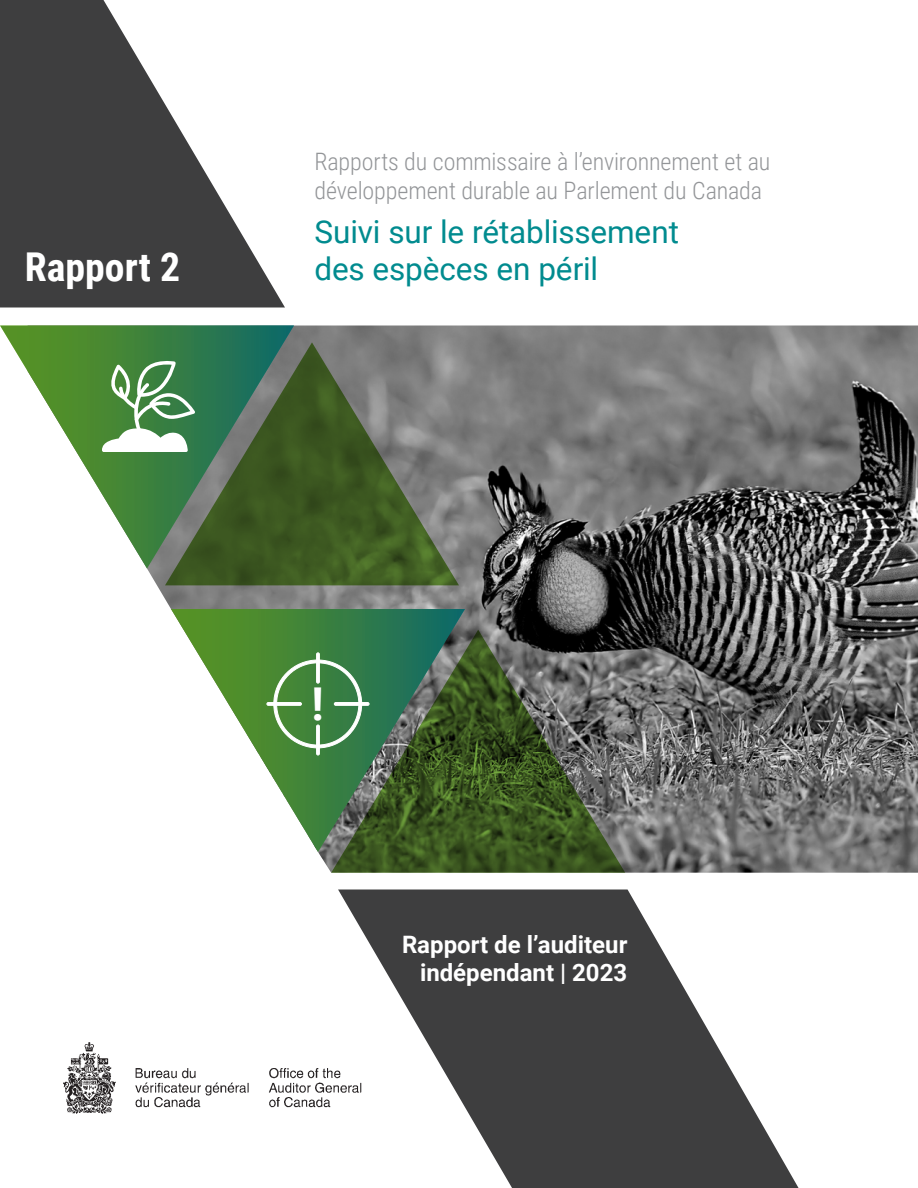
<style>
.page{position:relative;width:918px;height:1188px;background:#fff}
.page>*{position:absolute;margin:0;border:0;box-sizing:border-box;transform-origin:0 0}
.t1{font:700 45.3px "Roboto";color:#fff}
.Report_Number{font:700 39.75px "Roboto Condensed";color:#fff}
.t2{font:31.5px "Roboto";letter-spacing:-.005em;color:#018b8f}
.Reports_of{font:300 24px/28.8px "Roboto Condensed";letter-spacing:-.005em;color:#939598}
.Independent_Auditor{font:700 24px/28.8px "Roboto";color:#fff;text-align:right}
</style>
<div class="page">
<svg style="left:0;top:0;width:285px;height:308px;fill:#3e3e3f"></svg>
<img style="left:146px;top:326px;width:772px;height:547px">
<svg style="left:338px;top:890px;width:461px;height:298px;fill:#3e3e3f"></svg>
<svg style="left:0;top:326px;width:294px;height:242px"></svg>
<svg style="left:171px;top:609px;width:294px;height:243px"></svg>
<svg style="left:165px;top:342px;width:294px;height:243px;background:#526a48"></svg>
<svg style="left:331px;top:630px;width:294px;height:243px;background:#475f3e"></svg>
<svg style="left:102px;top:358px;width:93px;height:94px"></svg>
<svg style="left:273px;top:659px;width:89px;height:90px;background:#559155"></svg>
<div style="left:316px;top:725px;width:4px;height:30px;border:1px solid #fff"></div>
<div style="left:316px;top:652px;width:4px;height:32px;border:1px solid #fff"></div>
<div style="left:267px;top:702px;width:35px;height:4px;border:1px solid #fff"></div>
<div style="left:334px;top:702px;width:35px;height:4px;border:1px solid #fff"></div>
<img style="left:64px;top:1042px;width:302px;height:71px">
<h1 class="Reports_of" style="left:314px;top:147px;width:458px">Rapports du commissaire à l’environnement et au développement durable au Parlement du Canada</h1>
<h1 class="t2" style="left:314px;top:209px;width:366px">Suivi sur le rétablissement</h1>
<p class="Report_Number" style="left:25px;top:239px;width:157px">Rapport 2</p>
<h1 class="t2" style="left:314px;top:247px;width:285px">des espèces en péril</h1>
<h1 class="t1" style="left:312px;top:673px;width:14px">!</h1>
<h2 class="Independent_Auditor" style="left:402px;top:929px;width:227px">Rapport de l’auditeur indépendant | 2023</h2>
</div>
